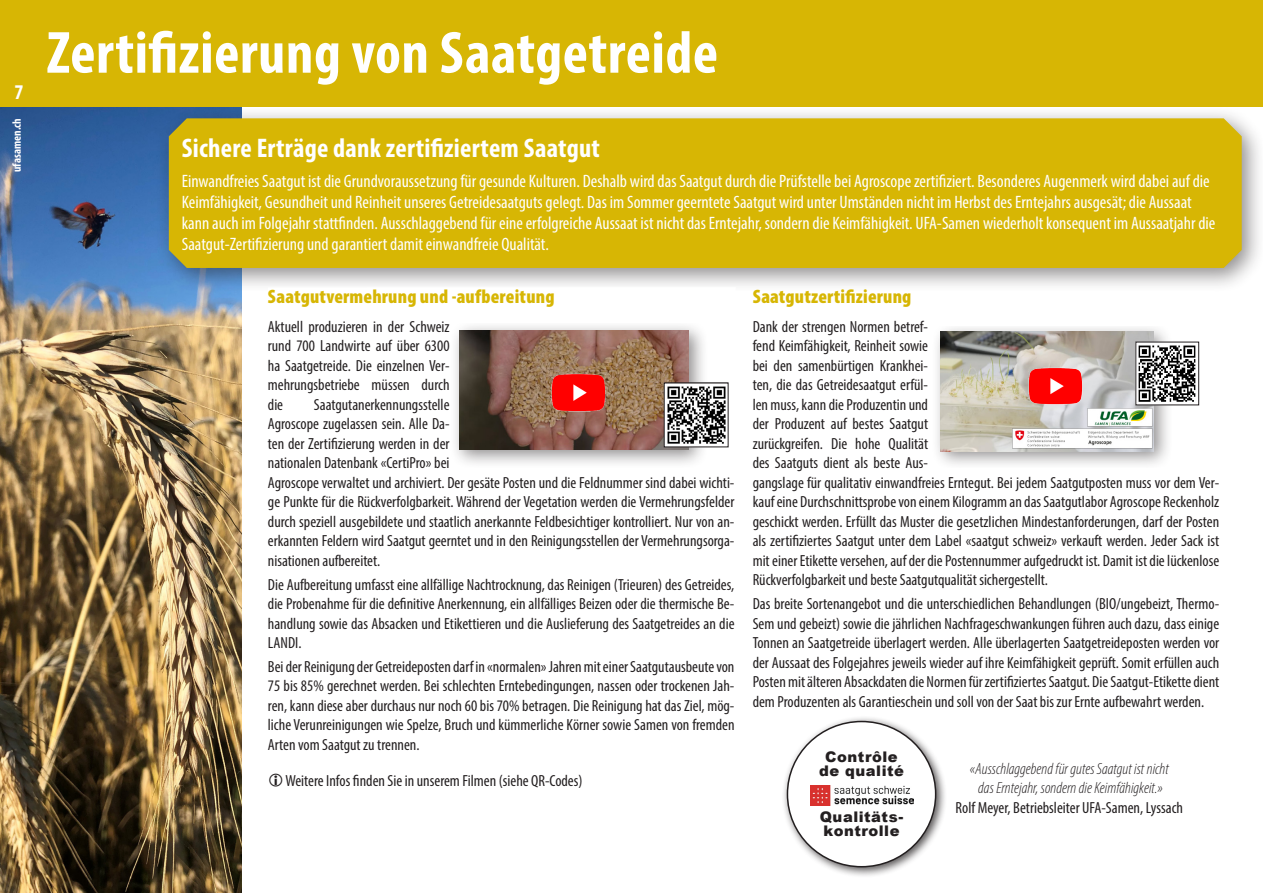
<style>
.page{position:relative;width:1263px;height:893px;background:#fff}
.page>*{position:absolute;margin:0;border:0;box-sizing:border-box;transform-origin:0 0}
.HT{font:700 condensed 60px "Myriad Pro";letter-spacing:.01em;color:#fff}
._00_Myriad_negativ_Titel{font:700 condensed 27px "Myriad Pro";letter-spacing:.01em;color:#fff}
.t1{font:700 condensed 21px "Myriad Pro";color:#fff}
._00_Myriad_UT{font:900 condensed 19.5px "Myriad Pro";letter-spacing:.01em;color:#d7b604}
._00_Myriad_GS{font:condensed 18px/21px "Myriad Pro";color:#fff}
._00_Myriad_UT-2{font:condensed 16.2px/19.5px "Myriad Pro";color:#231f20}
._00_Myriad_GS-2{font:condensed 16.2px/19.5px "Myriad Pro";color:#231f20;text-align:justify}
._00_Myriad_GS-3{font:italic 300 condensed 16.2px "Myriad Pro";color:#231f20}
.t2{font:900 14.7px/14.1px "Arial";letter-spacing:.035em;color:#231f20;text-align:center}
.t3{font:700 condensed 12px "Myriad Pro";color:#fff}
</style>
<div class="page">
<img style="left:0;top:106px;width:241px;height:787px">
<div style="left:0;top:0;width:1263px;height:106px;background:#d7b604"></div>
<div style="left:156px;top:105px;width:1107px;height:188px;background:#231f20;opacity:.5"></div>
<div style="left:169px;top:118px;width:1073px;height:150px;background:#d7b604"></div>
<div style="left:931px;top:326px;width:242px;height:142px;background:#231f20;opacity:.5"></div>
<img style="left:941px;top:332px;width:213px;height:119px">
<img style="left:1137px;top:344px;width:59px;height:59px">
<img style="left:1027px;top:366px;width:57px;height:40px">
<div style="left:268px;top:287px;width:468px;height:486px;background:#fff"></div>
<div style="left:449px;top:323px;width:259px;height:145px;background:#231f20;opacity:.5"></div>
<img style="left:459px;top:330px;width:230px;height:119px">
<img style="left:550px;top:372px;width:57px;height:40px">
<div style="left:781px;top:715px;width:166px;height:164px;background:#231f20;opacity:.75"></div>
<svg style="left:787px;top:721px;width:149px;height:146px"></svg>
<img style="left:811px;top:785px;width:102px;height:20px">
<img style="left:666px;top:385px;width:60px;height:60px">
<p class="t1" style="left:15px;top:79px;width:10px">7</p>
<p class="t3" style="left:9px;top:172px;width:55px;rotate:-90deg">ufasamen.ch</p>
<p class="HT" style="left:47px;top:15px;width:673px">Zertifizierung von Saatgetreide</p>
<p class="_00_Myriad_negativ_Titel" style="left:182px;top:132px;width:420px">Sichere Erträge dank zertifiziertem Saatgut</p>
<p class="_00_Myriad_GS" style="left:182px;top:171px;width:1035px">Einwandfreies Saatgut ist die Grundvoraussetzung für gesunde Kulturen. Deshalb wird das Saatgut durch die Prüfstelle bei Agroscope zertifiziert. Besonderes Augenmerk wird dabei auf die Keimfähigkeit, Gesundheit und Reinheit unseres Getreidesaatguts gelegt. Das im Sommer geerntete Saatgut wird unter Umständen nicht im Herbst des Erntejahrs ausgesät; die Aussaat kann auch im Folgejahr stattfinden. Ausschlaggebend für eine erfolgreiche Aussaat ist nicht das Erntejahr, sondern die Keimfähigkeit. UFA-Samen wiederholt konsequent im Aussaatjahr die Saatgut-Zertifizierung und garantiert damit einwandfreie Qualität.</p>
<p class="_00_Myriad_UT" style="left:268px;top:284px;width:288px">Saatgutvermehrung und -aufbereitung</p>
<p class="_00_Myriad_UT-2" style="left:268px;top:316px;width:183px;text-align:justify">Aktuell produzieren in der Schweiz rund 700 Landwirte auf über 6300 ha Saatgetreide. Die einzelnen Ver&shy;mehrungsbetriebe müssen durch die</p>
<p class="_00_Myriad_UT" style="left:753px;top:284px;width:160px">Saatgutzertifizierung</p>
<p class="_00_Myriad_UT-2" style="left:753px;top:316px;width:468px">Dank der strengen Normen betref-<br>fend Keimfähigkeit, Reinheit sowie<br>bei den samenbürtigen Krankhei-<br>ten, die das Getreidesaatgut erfül-<br>len muss, kann die Produzentin und<br>der Produzent auf bestes Saatgut<br>zurückgreifen. Die hohe Qualität<br>des Saatguts dient als beste Aus-<br>gangslage für qualitativ einwandfreies Erntegut. Bei jedem Saatgutposten muss vor dem Ver&shy;kauf eine Durchschnittsprobe von einem Kilogramm an das Saatgutlabor Agroscope Reckenholz geschickt werden. Erfüllt das Muster die gesetzlichen Mindestanforderungen, darf der Posten als zertifiziertes Saatgut unter dem Label «saatgut schweiz» verkauft werden. Jeder Sack ist mit einer Etikette versehen, auf der die Postennummer aufgedruckt ist. Damit ist die lückenlose Rückverfolgbarkeit und beste Saatgutqualität sichergestellt.</p>
<p class="_00_Myriad_UT-2" style="left:753px;top:594px;width:468px;text-align:justify">Das breite Sortenangebot und die unterschiedlichen Behandlungen (BIO/ungebeizt, Thermo-Sem und gebeizt) sowie die jährlichen Nachfrageschwankungen führen auch dazu, dass einige Tonnen an Saatgetreide überlagert werden. Alle überlagerten Saatgetreideposten werden vor der Aussaat des Folgejahres jeweils wieder auf ihre Keimfähigkeit geprüft. Somit erfüllen auch Posten mit älteren Absackdaten die Normen für zertifiziertes Saatgut. Die Saatgut-Etikette dient dem Produzenten als Garantieschein und soll von der Saat bis zur Ernte aufbewahrt werden.</p>
<p class="_00_Myriad_UT-2" style="left:268px;top:394px;width:468px;text-indent:46px">Saatgutanerkennungsstelle<br>Agroscope zugelassen sein. Alle Da-<br>ten der Zertifizierung werden in der<br>nationalen Datenbank «CertiPro» bei<br>Agroscope verwaltet und archiviert. Der gesäte Posten und die Feldnummer sind dabei wichti&shy;ge Punkte für die Rückverfolgbarkeit. Während der Vegetation werden die Vermehrungsfelder durch speziell ausgebildete und staatlich anerkannte Feldbesichtiger kontrolliert. Nur von an&shy;erkannten Feldern wird Saatgut geerntet und in den Reinigungsstellen der Vermehrungsorga&shy;nisationen aufbereitet.</p>
<p class="_00_Myriad_GS-2" style="left:268px;top:574px;width:468px">Die Aufbereitung umfasst eine allfällige Nachtrocknung, das Reinigen (Trieuren) des Getreides, die Probenahme für die definitive Anerkennung, ein allfälliges Beizen oder die thermische Be&shy;handlung sowie das Absacken und Etikettieren und die Auslieferung des Saatgetreides an die LANDI.</p>
<p class="_00_Myriad_GS-2" style="left:268px;top:656px;width:468px">Bei der Reinigung der Getreideposten darf in «normalen» Jahren mit einer Saatgutausbeute von 75 bis 85% gerechnet werden. Bei schlechten Erntebedingungen, nassen oder trockenen Jah&shy;ren, kann diese aber durchaus nur noch 60 bis 70% betragen. Die Reinigung hat das Ziel, mög&shy;liche Verunreinigungen wie Spelze, Bruch und kümmerliche Körner sowie Samen von fremden Arten vom Saatgut zu trennen.</p>
<p class="_00_Myriad_GS-2" style="left:285px;top:771px;width:299px">Weitere Infos finden Sie in unserem Filmen (siehe QR-Codes)</p>
<p class="t2" style="left:819px;top:749px;width:86px">Contrôle de qualité</p>
<p class="t2" style="left:820px;top:809px;width:85px;text-align:left">Qualitäts&shy;kontrolle</p>
<p class="_00_Myriad_GS-3" style="left:970px;top:759px;width:200px">«Ausschlaggebend für gutes Saatgut ist nicht</p>
<p class="_00_Myriad_GS-3" style="left:978px;top:778px;width:186px">das Erntejahr, sondern die Keimfähigkeit.»</p>
<p class="_00_Myriad_GS-2" style="left:956px;top:797px;width:229px">Rolf Meyer, Betriebsleiter UFA-Samen, Lyssach</p>
</div>
